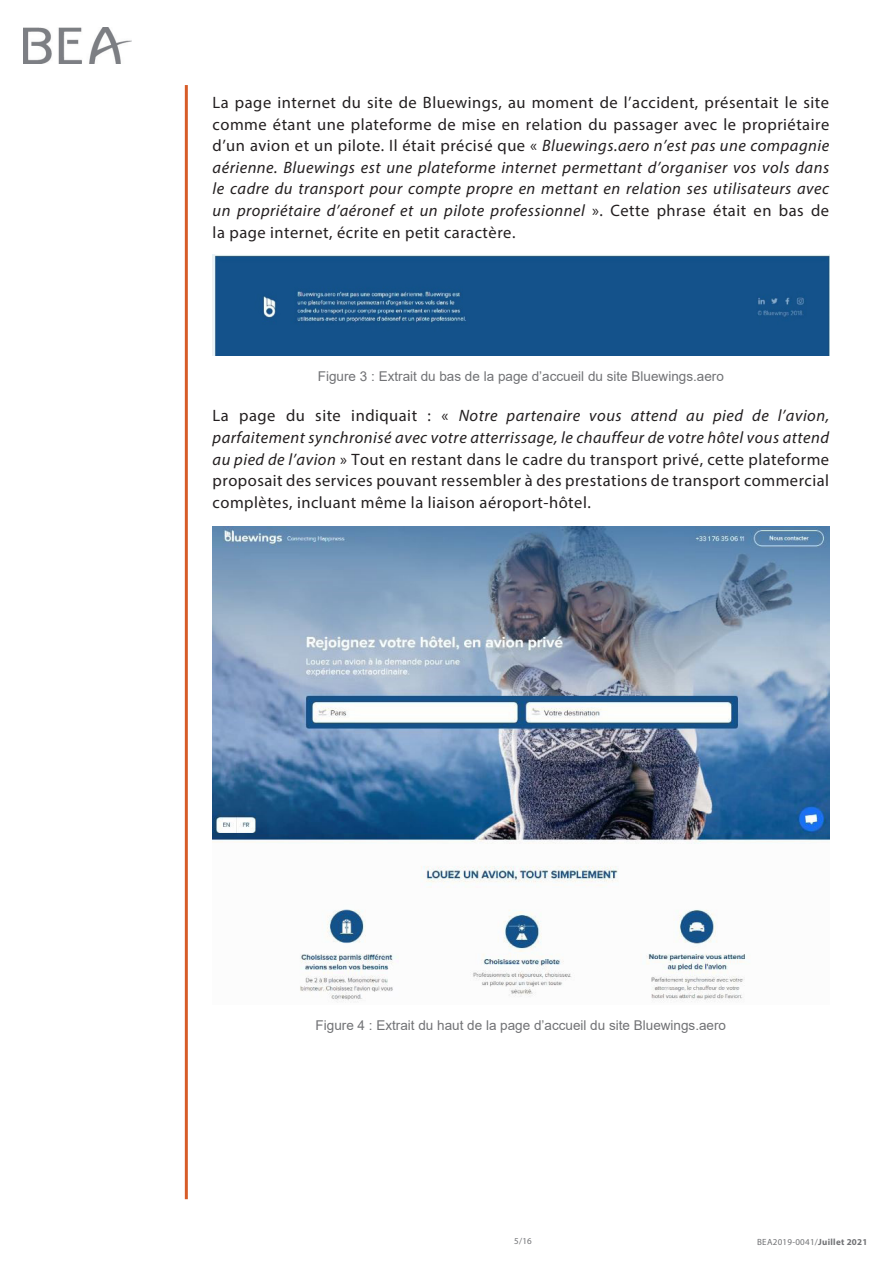
<style>
.page{position:relative;width:893px;height:1263px;background:#fff}
.page>*{position:absolute;margin:0;border:0;box-sizing:border-box;transform-origin:0 0}
.t1{font:16.5px/21.6px "Myriad Pro";letter-spacing:.03em;color:#231f20;text-align:justify}
.Légende{font:13.5px "Arial";color:#717275}
.t2{font:9px "Myriad Pro";letter-spacing:.03em;color:#717275}
.s1{font-style:italic}
.s2{font-weight:700}
</style>
<div class="page">
<hr style="left:185px;top:85px;width:3px;height:1114px;background:#d75c28">
<img style="left:23px;top:28px;width:109px;height:36px">
<img style="left:213px;top:255px;width:616px;height:100px">
<img style="left:213px;top:526px;width:616px;height:477px">
<p class="t1" style="left:213px;top:91px;width:618px">La page internet du site de Bluewings, au moment de l’accident, présentait le site comme étant une plateforme de mise en relation du passager avec le propriétaire d’un avion et un pilote. Il était précisé que « <span class="s1">Bluewings.aero n’est pas une compagnie aérienne. Bluewings est une plateforme internet permettant d’organiser vos vols dans le cadre du transport pour compte propre en mettant en relation ses utilisateurs avec un propriétaire d’aéronef et un pilote professionnel</span> ». Cette phrase était en bas de la page internet, écrite en petit caractère.</p>
<p class="Légende" style="left:318px;top:367px;width:407px">Figure 3 : Extrait du bas de la page d’accueil du site Bluewings.aero</p>
<p class="t1" style="left:213px;top:405px;width:618px">La page du site indiquait : « <span class="s1">Notre partenaire vous attend au pied de l’avion, parfaitement synchronisé avec votre atterrissage, le chauffeur de votre hôtel vous attend au pied de l’avion</span> » Tout en restant dans le cadre du transport privé, cette plateforme proposait des services pouvant ressembler à des prestations de transport commercial complètes, incluant même la liaison aéroport-hôtel.</p>
<p class="Légende" style="left:316px;top:1015px;width:412px">Figure 4 : Extrait du haut de la page d’accueil du site Bluewings.aero</p>
<p class="t2" style="left:514px;top:1236px;width:19px">5/16</p>
<p class="t2" style="left:757px;top:1236px;width:112px">BEA2019-0041/<span class="s2">Juillet 2021</span></p>
</div>
